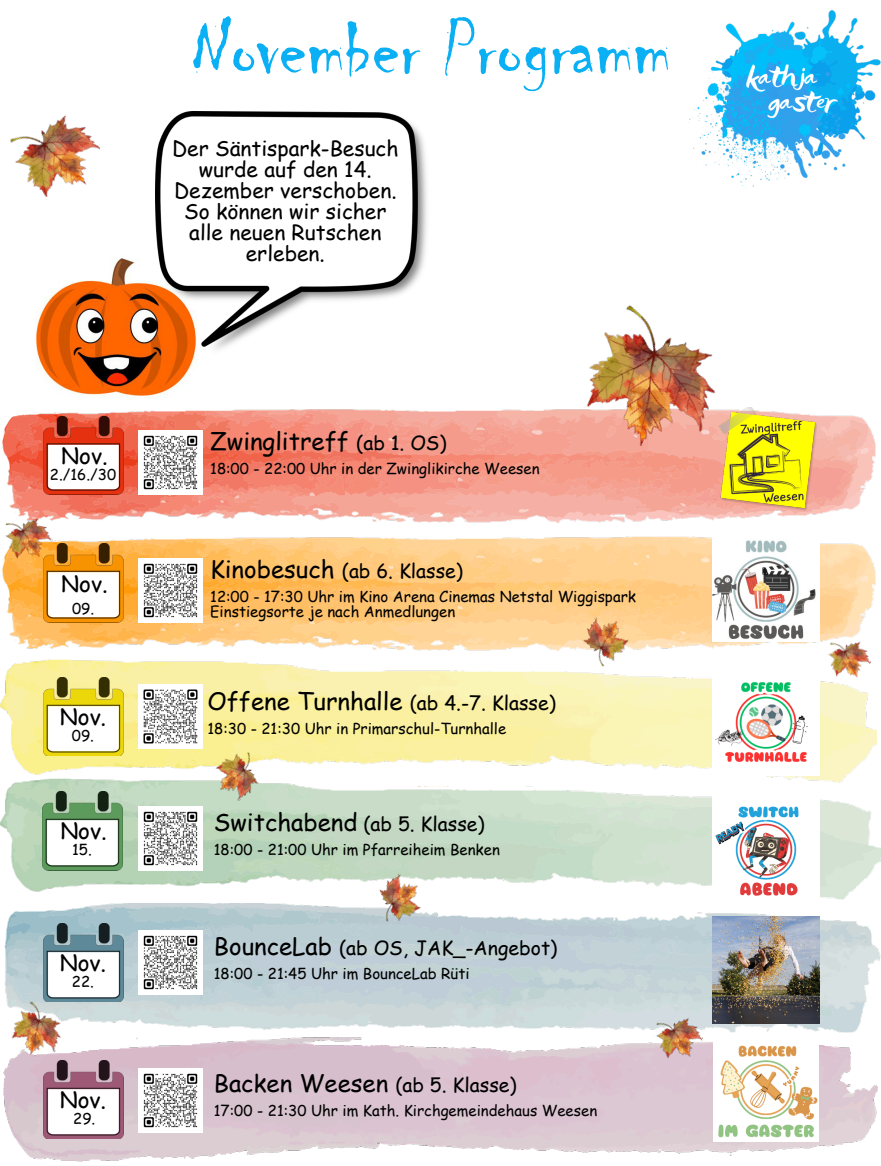
<style>
.page{position:relative;width:881px;height:1166px;background:#fff}
.page>*{position:absolute;margin:0;border:0;box-sizing:border-box;transform-origin:0 0}
.t1{font:82.5px "Chiller";color:#0aaff4}
.t2{font:24px "Comic Sans MS";color:#000}
.t3{font:22.5px "Comic Sans MS";color:#000}
.t4{font:21px/21px "Comic Sans MS";color:#000;text-align:center}
.t5{font:19.5px "Comic Sans MS";color:#000}
.t6{font:15px/15px "Comic Sans MS";color:#000}
.s1{font-size:19.5px}
.s2{font-size:24px}
</style>
<div class="page">
<img style="left:36px;top:258px;width:159px;height:140px">
<img style="left:0;top:659px;width:876px;height:119px">
<img style="left:43px;top:677px;width:80px;height:78px">
<img style="left:139px;top:684px;width:63px;height:64px">
<img style="left:712px;top:669px;width:106px;height:106px">
<img style="left:0;top:778px;width:880px;height:121px">
<img style="left:42px;top:791px;width:80px;height:79px">
<img style="left:139px;top:806px;width:63px;height:64px">
<img style="left:712px;top:796px;width:106px;height:103px">
<img style="left:3px;top:536px;width:872px;height:114px">
<img style="left:139px;top:558px;width:63px;height:64px">
<img style="left:712px;top:536px;width:106px;height:105px">
<img style="left:43px;top:544px;width:80px;height:78px">
<img style="left:3px;top:409px;width:872px;height:113px">
<img style="left:139px;top:430px;width:63px;height:64px">
<img style="left:712px;top:407px;width:106px;height:107px">
<img style="left:43px;top:416px;width:80px;height:78px">
<img style="left:5px;top:903px;width:875px;height:129px">
<img style="left:43px;top:923px;width:80px;height:78px">
<img style="left:138px;top:930px;width:64px;height:64px">
<img style="left:712px;top:916px;width:106px;height:107px">
<img style="left:4px;top:1037px;width:873px;height:123px">
<img style="left:43px;top:1060px;width:80px;height:78px">
<img style="left:138px;top:1068px;width:64px;height:64px">
<img style="left:713px;top:1037px;width:104px;height:104px">
<img style="left:688px;top:10px;width:192px;height:178px">
<img style="left:155px;top:111px;width:272px;height:247px">
<img style="left:3px;top:510px;width:51px;height:55px">
<img style="left:650px;top:1010px;width:55px;height:54px">
<img style="left:371px;top:869px;width:56px;height:57px">
<img style="left:207px;top:746px;width:58px;height:58px">
<img style="left:573px;top:607px;width:64px;height:64px">
<img style="left:4px;top:994px;width:68px;height:71px">
<img style="left:824px;top:635px;width:46px;height:46px">
<img style="left:559px;top:305px;width:183px;height:169px">
<img style="left:10px;top:115px;width:90px;height:82px">
<h1 class="t1" style="left:191px;top:4px;width:480px">November Programm</h1>
<h3 class="t4" style="left:172px;top:140px;width:228px">Der Säntispark-Besuch wurde auf den 14.<br>Dezember verschoben.<br>So können wir sicher alle neuen Rutschen erleben.</h3>
<h3 class="t3" style="left:61px;top:446px;width:48px">Nov.</h3>
<p class="t6" style="left:50px;top:468px;width:68px">2./16./30</p>
<h3 class="t3" style="left:61px;top:573px;width:48px">Nov.</h3>
<p class="t6" style="left:72px;top:602px;width:24px">09.</p>
<h3 class="t3" style="left:60px;top:707px;width:48px">Nov.</h3>
<p class="t6" style="left:72px;top:729px;width:24px">09.</p>
<h3 class="t3" style="left:60px;top:821px;width:48px">Nov.</h3>
<p class="t6" style="left:72px;top:843px;width:21px">15.</p>
<h3 class="t3" style="left:60px;top:953px;width:48px">Nov.</h3>
<p class="t6" style="left:72px;top:975px;width:24px">22.</p>
<h3 class="t3" style="left:60px;top:1089px;width:48px">Nov.</h3>
<p class="t6" style="left:73px;top:1112px;width:24px">29.</p>
<h2 class="t2" style="left:210px;top:431px;width:238px">Zwinglitreff <span class="s1">(ab 1. OS)</span></h2>
<p class="t6" style="left:210px;top:463px;width:331px">18:00 - 22:00 Uhr in der Zwinglikirche Weesen</p>
<h3 class="t5" style="left:210px;top:562px;width:254px"><span class="s2">Kinobesuch</span> (ab 6. Klasse)</h3>
<p class="t6" style="left:210px;top:590px;width:427px">12:00 - 17:30 Uhr im Kino Arena Cinemas Netstal Wiggispark<br>Einstiegsorte je nach Anmedlungen</p>
<h2 class="t2" style="left:207px;top:690px;width:350px">Offene Turnhalle <span class="s1">(ab 4.-7. Klasse)</span></h2>
<p class="t6" style="left:207px;top:722px;width:300px">18:30 - 21:30 Uhr in Primarschul-Turnhalle</p>
<h3 class="t5" style="left:214px;top:815px;width:272px"><span class="s2">Switchabend</span> (ab 5. Klasse)</h3>
<p class="t6" style="left:214px;top:843px;width:287px">18:00 - 21:00 Uhr im Pfarreiheim Benken</p>
<h3 class="t5" style="left:214px;top:939px;width:345px"><span class="s2">BounceLab</span> (ab OS, JAK_-Angebot)</h3>
<p class="t6" style="left:214px;top:967px;width:257px">18:00 - 21:45 Uhr im BounceLab Rüti</p>
<h2 class="t2" style="left:214px;top:1072px;width:304px">Backen Weesen <span class="s1">(ab 5. Klasse)</span></h2>
<p class="t6" style="left:214px;top:1104px;width:385px">17:00 - 21:30 Uhr im Kath. Kirchgemeindehaus Weesen</p>
</div>
